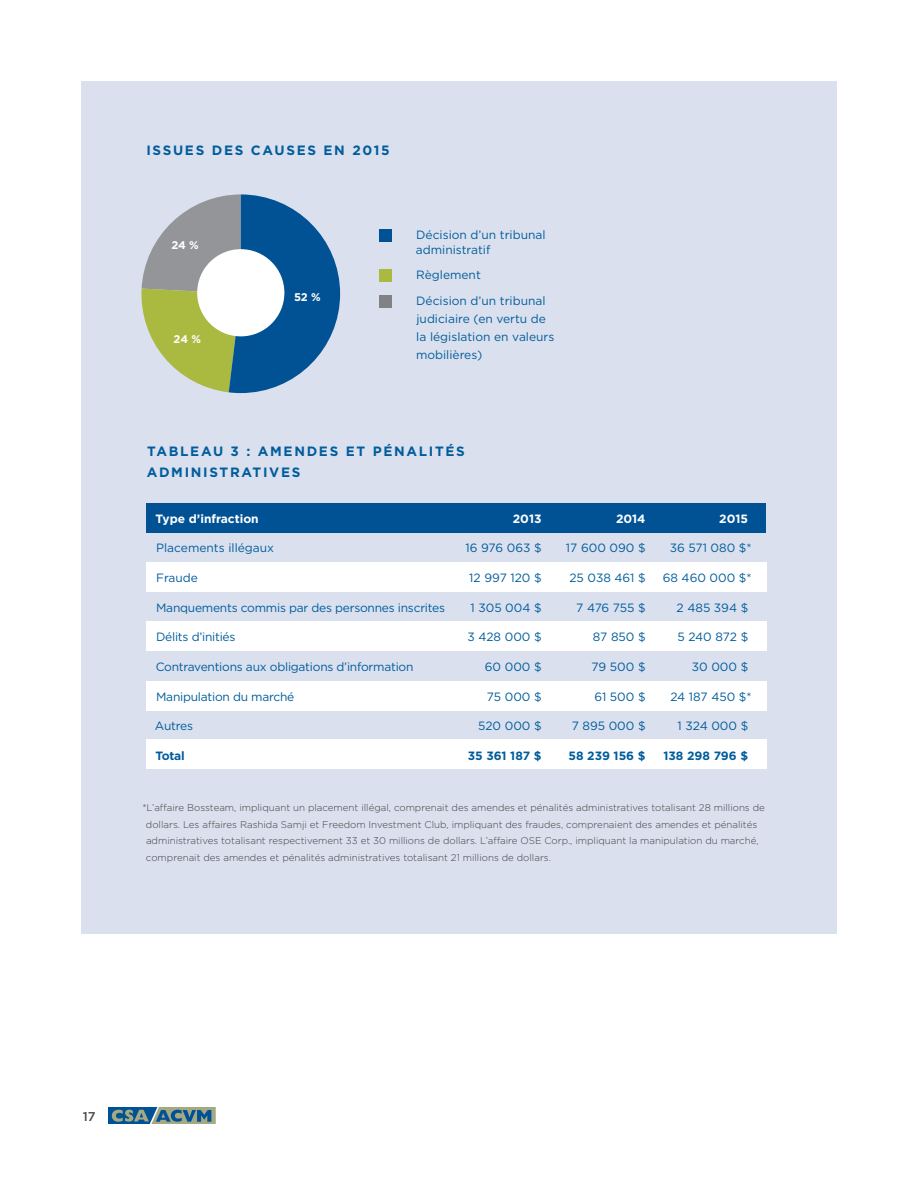
<style>
.page{position:relative;width:918px;height:1188px;background:#fff}
.page>*{position:absolute;margin:0;border:0;box-sizing:border-box;transform-origin:0 0}
.t1{font:700 13.5px/21px "Gotham";letter-spacing:.125em;color:#005d9c}
.t2{font:500 12.75px "Gotham";color:#4e4945}
.t3{font:12px/18px "Gotham";color:#005d9c}
.t4{font:12px "Gotham";letter-spacing:-.02em;color:#005d9c}
.t5{font:700 12px "Gotham";color:#005d9c}
.t6{font:700 12px "Gotham";color:#fff}
.t7{font:700 11.1px "Gotham";color:#fff}
.t8{font:300 9.75px/16.5px "Gotham";color:#414042}
</style>
<div class="page">
<svg style="left:108px;top:1107px;width:108px;height:17px;background:#547f8d"></svg>
<div style="left:82px;top:81px;width:755px;height:852px;background:#dbe0ee"></div>
<svg style="left:141px;top:194px;width:199px;height:199px"></svg>
<div style="left:197px;top:249px;width:87px;height:87px;background:#fff;border-radius:50%"></div>
<div style="left:380px;top:229px;width:12px;height:12px;background:#005295"></div>
<div style="left:380px;top:269px;width:12px;height:12px;background:#aab93f"></div>
<div style="left:380px;top:295px;width:12px;height:13px;background:#808285"></div>
<div style="left:146px;top:622px;width:620px;height:29px;background:#fff"></div>
<div style="left:146px;top:681px;width:620px;height:29px;background:#fff"></div>
<div style="left:146px;top:740px;width:620px;height:29px;background:#fff"></div>
<div style="left:146px;top:563px;width:620px;height:29px;background:#fff"></div>
<div style="left:146px;top:503px;width:620px;height:30px;background:#005295"></div>
<h1 class="t1" style="left:146px;top:140px;width:245px">ISSUES DES CAUSES EN 2015</h1>
<p class="t7" style="left:172px;top:238px;width:29px">24 %</p>
<p class="t7" style="left:174px;top:331px;width:29px">24 %</p>
<p class="t7" style="left:294px;top:290px;width:28px">52 %</p>
<p class="t3" style="left:416px;top:227px;width:131px;line-height:15px">Décision d’un tribunal administratif</p>
<p class="t3" style="left:416px;top:262px;width:131px;line-height:26.1px">Règlement<br>Décision d’un tribunal</p>
<p class="t3" style="left:416px;top:310px;width:140px">judiciaire (en vertu de la législation en valeurs mobilières)</p>
<h1 class="t1" style="left:147px;top:441px;width:320px">TABLEAU 3 : AMENDES ET PÉNALITÉS<br>ADMINISTRATIVES</h1>
<p class="t6" style="left:155px;top:511px;width:105px">Type d’infraction</p>
<p class="t3" style="left:156px;top:539px;width:119px">Placements illégaux</p>
<p class="t3" style="left:156px;top:568px;width:43px">Fraude</p>
<p class="t4" style="left:156px;top:600px;width:291px">Manquements commis par des personnes inscrites</p>
<p class="t4" style="left:156px;top:629px;width:81px">Délits d’initiés</p>
<p class="t4" style="left:156px;top:659px;width:259px">Contraventions aux obligations d’information</p>
<p class="t4" style="left:156px;top:689px;width:140px">Manipulation du marché</p>
<p class="t3" style="left:155px;top:717px;width:40px">Autres</p>
<p class="t5" style="left:155px;top:748px;width:31px">Total</p>
<p class="t6" style="left:513px;top:511px;width:30px">2013</p>
<p class="t3" style="left:465px;top:539px;width:78px">16 976 063 $</p>
<p class="t3" style="left:469px;top:569px;width:74px">12 997 120 $</p>
<p class="t3" style="left:471px;top:598px;width:73px">1 305 004 $</p>
<p class="t3" style="left:467px;top:628px;width:76px">3 428 000 $</p>
<p class="t3" style="left:485px;top:657px;width:58px">60 000 $</p>
<p class="t3" style="left:487px;top:687px;width:56px">75 000 $</p>
<p class="t3" style="left:478px;top:717px;width:65px">520 000 $</p>
<p class="t5" style="left:468px;top:748px;width:75px">35 361 187 $</p>
<p class="t6" style="left:616px;top:511px;width:31px">2014</p>
<p class="t3" style="left:566px;top:539px;width:81px">17 600 090 $</p>
<p class="t3" style="left:569px;top:569px;width:78px">25 038 461 $</p>
<p class="t3" style="left:576px;top:598px;width:71px">7 476 755 $</p>
<p class="t3" style="left:593px;top:628px;width:54px">87 850 $</p>
<p class="t3" style="left:592px;top:657px;width:56px">79 500 $</p>
<p class="t3" style="left:595px;top:687px;width:53px">61 500 $</p>
<p class="t3" style="left:572px;top:717px;width:75px">7 895 000 $</p>
<p class="t5" style="left:569px;top:748px;width:79px">58 239 156 $</p>
<p class="t6" style="left:719px;top:511px;width:30px">2015</p>
<p class="t3" style="left:670px;top:539px;width:83px">36 571 080 $*</p>
<p class="t3" style="left:663px;top:569px;width:91px">68 460 000 $*</p>
<p class="t3" style="left:677px;top:598px;width:73px">2 485 394 $</p>
<p class="t3" style="left:677px;top:628px;width:72px">5 240 872 $</p>
<p class="t3" style="left:692px;top:657px;width:58px">30 000 $</p>
<p class="t3" style="left:670px;top:687px;width:83px">24 187 450 $*</p>
<p class="t3" style="left:678px;top:717px;width:72px">1 324 000 $</p>
<p class="t5" style="left:663px;top:748px;width:86px">138 298 796 $</p>
<p class="t8" style="left:146px;top:799px;width:620px;text-indent:-4px">*L’affaire Bossteam, impliquant un placement illégal, comprenait des amendes et pénalités administratives totalisant 28 millions de dollars. Les affaires Rashida Samji et Freedom Investment Club, impliquant des fraudes, comprenaient des amendes et pénalités administratives totalisant respectivement 33 et 30 millions de dollars. L’affaire OSE Corp., impliquant la manipulation du marché, comprenait des amendes et pénalités administratives totalisant 21 millions de dollars.</p>
<h2 class="t2" style="left:83px;top:1108px;width:14px">17</h2>
</div>
